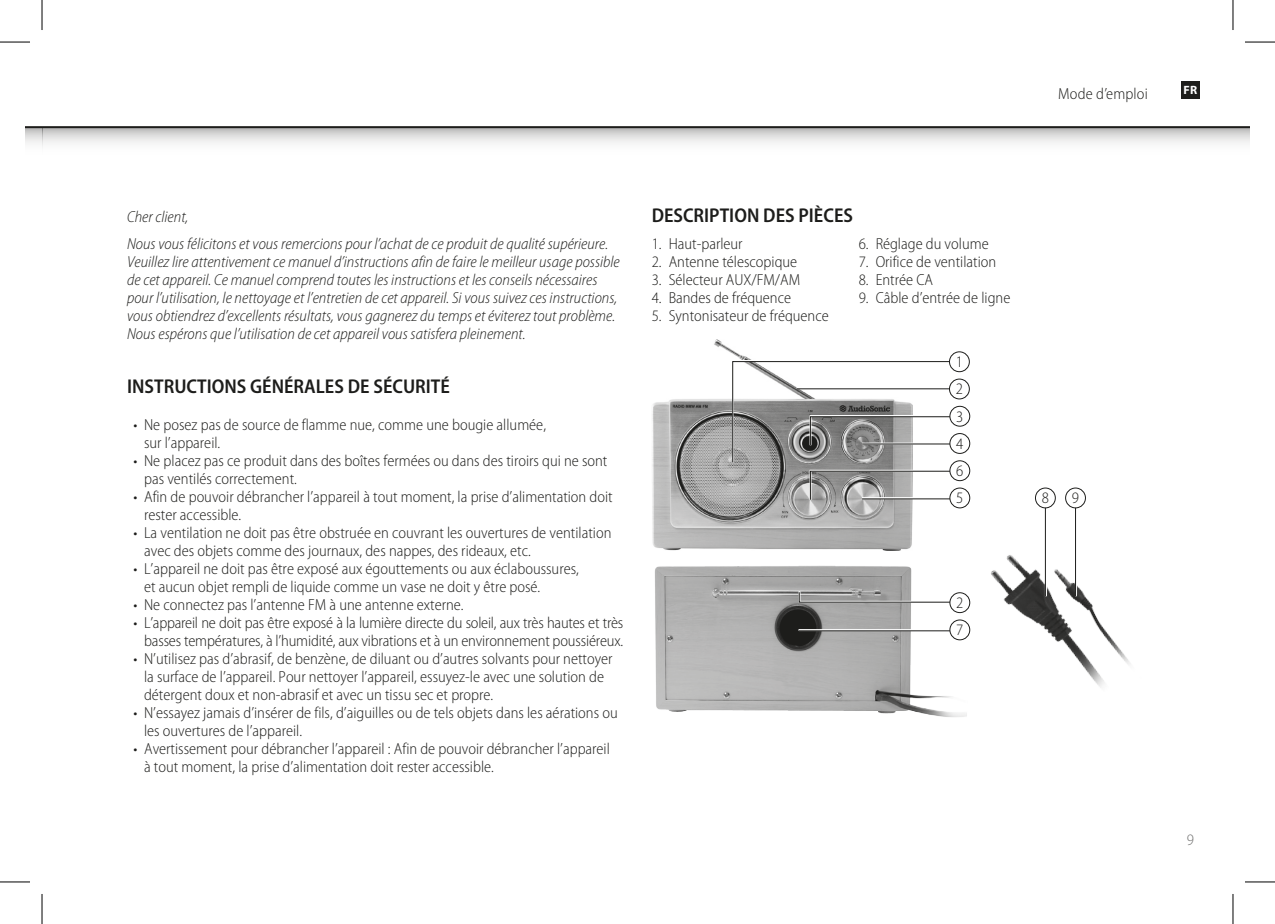
<style>
.page{position:relative;width:1275px;height:924px;background:#fff}
.page>*{position:absolute;margin:0;border:0;box-sizing:border-box;transform-origin:0 0}
.t1{font:600 semi-condensed 20px "Myriad Pro";color:#1d1d1b}
.t2{font:300 semi-condensed 16px/18px "Myriad Pro";color:#1d1d1b}
.t3{font:italic 300 semi-condensed 16px/18px "Myriad Pro";color:#1d1d1b}
.t4{font:300 semi-condensed 16px "Myriad Pro";color:#70706f}
.t5{font:700 12px "Myriad Pro";color:#fff}
</style>
<div class="page">
<img style="left:655px;top:565px;width:315px;height:152px">
<img style="left:652px;top:340px;width:260px;height:210px">
<svg style="left:810px;top:469px;width:103px;height:1px"></svg>
<svg style="left:809px;top:470px;width:145px;height:30px"></svg>
<svg style="left:798px;top:590px;width:157px;height:1px"></svg>
<svg style="left:798px;top:591px;width:157px;height:12px"></svg>
<hr style="left:862px;top:497px;width:93px;height:2px;background:#fff">
<hr style="left:862px;top:498px;width:92px;height:1px;background:#1d1d1b">
<img style="left:970px;top:555px;width:161px;height:133px">
<hr style="left:1044px;top:503px;width:3px;height:93px;background:#fff">
<hr style="left:1045px;top:504px;width:1px;height:92px;background:#1d1d1b">
<hr style="left:1075px;top:503px;width:2px;height:93px;background:#fff">
<hr style="left:1075px;top:504px;width:1px;height:92px;background:#1d1d1b">
<hr style="left:798px;top:628px;width:157px;height:3px;background:#fff">
<hr style="left:798px;top:630px;width:156px;height:1px;background:#1d1d1b">
<svg style="left:731px;top:360px;width:224px;height:103px"></svg>
<hr style="left:796px;top:387px;width:159px;height:2px;background:#fff">
<hr style="left:796px;top:388px;width:158px;height:1px;background:#1d1d1b">
<div style="left:949px;top:351px;width:20px;height:20px;background:#fff;border-radius:50%"></div>
<div style="left:949px;top:351px;width:21px;height:21px;border:1px solid #1d1d1b;border-radius:50%"></div>
<div style="left:949px;top:379px;width:20px;height:20px;background:#fff;border-radius:50%"></div>
<div style="left:949px;top:378px;width:21px;height:21px;border:1px solid #1d1d1b;border-radius:50%"></div>
<div style="left:950px;top:406px;width:19px;height:20px;background:#fff;border-radius:50%"></div>
<div style="left:949px;top:405px;width:21px;height:21px;border:1px solid #1d1d1b;border-radius:50%"></div>
<div style="left:950px;top:460px;width:19px;height:20px;background:#fff;border-radius:50%"></div>
<div style="left:949px;top:460px;width:21px;height:21px;border:1px solid #1d1d1b;border-radius:50%"></div>
<div style="left:950px;top:592px;width:19px;height:20px;background:#fff;border-radius:50%"></div>
<div style="left:949px;top:592px;width:21px;height:20px;border:1px solid #1d1d1b;border-radius:50%"></div>
<div style="left:950px;top:433px;width:19px;height:20px;background:#fff;border-radius:50%"></div>
<div style="left:949px;top:433px;width:21px;height:20px;border:1px solid #1d1d1b;border-radius:50%"></div>
<div style="left:950px;top:488px;width:19px;height:19px;background:#fff;border-radius:50%"></div>
<div style="left:949px;top:487px;width:21px;height:21px;border:1px solid #1d1d1b;border-radius:50%"></div>
<div style="left:1035px;top:488px;width:20px;height:19px;background:#fff;border-radius:50%"></div>
<div style="left:1035px;top:487px;width:20px;height:21px;border:1px solid #1d1d1b;border-radius:50%"></div>
<div style="left:1065px;top:488px;width:20px;height:19px;background:#fff;border-radius:50%"></div>
<div style="left:1065px;top:487px;width:21px;height:21px;border:1px solid #1d1d1b;border-radius:50%"></div>
<div style="left:950px;top:619px;width:19px;height:20px;background:#fff;border-radius:50%"></div>
<div style="left:949px;top:619px;width:21px;height:21px;border:1px solid #1d1d1b;border-radius:50%"></div>
<svg style="left:42px;top:128px;width:1208px;height:19px"></svg>
<svg style="left:25px;top:128px;width:17px;height:15px"></svg>
<hr style="left:42px;top:126px;width:1208px;height:2px;background:#1d1d1b">
<svg style="left:25px;top:126px;width:17px;height:2px"></svg>
<div style="left:1181px;top:81px;width:18px;height:18px;background:#1d1d1b"></div>
<hr style="left:0;top:42px;width:30px;height:1px;background:#000">
<hr style="left:1245px;top:42px;width:30px;height:1px;background:#000">
<hr style="left:0;top:881px;width:30px;height:1px;background:#000">
<hr style="left:1245px;top:881px;width:30px;height:1px;background:#000">
<hr style="left:42px;top:0;width:1px;height:30px;background:#000">
<hr style="left:42px;top:893px;width:1px;height:30px;background:#000">
<hr style="left:1232px;top:0;width:1px;height:30px;background:#000">
<hr style="left:1232px;top:893px;width:1px;height:30px;background:#000">
<p class="t2" style="left:1058px;top:85px;width:91px">Mode d’emploi</p>
<p class="t5" style="left:1183px;top:82px;width:15px">FR</p>
<p class="t3" style="left:127px;top:204px;width:483px;line-height:27px">Cher client,<br>Nous vous félicitons et vous remercions pour l’achat de ce produit de qualité supérieure.</p>
<p class="t3" style="left:127px;top:253px;width:494px">Veuillez lire attentivement ce manuel d’instructions afin de faire le meilleur usage possible de cet appareil. Ce manuel comprend toutes les instructions et les conseils nécessaires pour l’utilisation, le nettoyage et l’entretien de cet appareil. Si vous suivez ces instructions, vous obtiendrez d’excellents résultats, vous gagnerez du temps et éviterez tout problème.<br>Nous espérons que l’utilisation de cet appareil vous satisfera pleinement.</p>
<p class="t1" style="left:127px;top:375px;width:324px">INSTRUCTIONS GÉNÉRALES DE SÉCURITÉ</p>
<p class="t2" style="left:144px;top:415px;width:403px;text-indent:-10px">• Ne posez pas de source de flamme nue, comme une bougie allumée, sur l’appareil.</p>
<p class="t2" style="left:144px;top:451px;width:465px;text-indent:-10px">• Ne placez pas ce produit dans des boîtes fermées ou dans des tiroirs qui ne sont pas ventilés correctement.</p>
<p class="t2" style="left:144px;top:487px;width:470px;text-indent:-10px">• Afin de pouvoir débrancher l’appareil à tout moment, la prise d’alimentation doit rester accessible.</p>
<p class="t2" style="left:144px;top:523px;width:469px;text-indent:-10px">• La ventilation ne doit pas être obstruée en couvrant les ouvertures de ventilation avec des objets comme des journaux, des nappes, des rideaux, etc.</p>
<p class="t2" style="left:144px;top:559px;width:436px;text-indent:-10px">• L’appareil ne doit pas être exposé aux égouttements ou aux éclaboussures, et aucun objet rempli de liquide comme un vase ne doit y être posé.</p>
<p class="t2" style="left:134px;top:595px;width:331px">• Ne connectez pas l’antenne FM à une antenne externe.</p>
<p class="t2" style="left:134px;top:613px;width:491px;text-align:right">• L’appareil ne doit pas être exposé à la lumière directe du soleil, aux très hautes et très basses températures, à l’humidité, aux vibrations et à un environnement poussiéreux.</p>
<p class="t2" style="left:144px;top:649px;width:470px;text-indent:-10px">• N’utilisez pas d’abrasif, de benzène, de diluant ou d’autres solvants pour nettoyer la surface de l’appareil. Pour nettoyer l’appareil, essuyez-le avec une solution de détergent doux et non-abrasif et avec un tissu sec et propre.</p>
<p class="t2" style="left:144px;top:703px;width:475px;text-indent:-10px">• N’essayez jamais d’insérer de fils, d’aiguilles ou de tels objets dans les aérations ou les ouvertures de l’appareil.</p>
<p class="t2" style="left:144px;top:739px;width:467px;text-indent:-10px">• Avertissement pour débrancher l’appareil : Afin de pouvoir débrancher l’appareil à tout moment, la prise d’alimentation doit rester accessible.</p>
<p class="t1" style="left:651px;top:204px;width:203px">DESCRIPTION DES PIÈCES</p>
<p class="t2" style="left:651px;top:235px;width:92px">1. Haut-parleur</p>
<p class="t2" style="left:651px;top:253px;width:147px">2. Antenne télescopique</p>
<p class="t2" style="left:651px;top:271px;width:150px">3. Sélecteur AUX/FM/AM</p>
<p class="t2" style="left:651px;top:289px;width:141px">4. Bandes de fréquence</p>
<p class="t2" style="left:651px;top:307px;width:179px">5. Syntonisateur de fréquence</p>
<p class="t2" style="left:858px;top:235px;width:132px">6. Réglage du volume</p>
<p class="t2" style="left:858px;top:253px;width:139px">7. Orifice de ventilation</p>
<p class="t2" style="left:858px;top:271px;width:76px">8. Entrée CA</p>
<p class="t2" style="left:858px;top:289px;width:153px">9. Câble d’entrée de ligne</p>
<p class="t2" style="left:955px;top:348px;width:9px;line-height:27.2px;text-align:justify">1<br>2<br>3</p>
<p class="t2" style="left:956px;top:434px;width:9px">4</p>
<p class="t2" style="left:956px;top:462px;width:9px">6</p>
<p class="t2" style="left:956px;top:489px;width:9px">5</p>
<p class="t2" style="left:1041px;top:489px;width:9px">8</p>
<p class="t2" style="left:1072px;top:489px;width:9px">9</p>
<p class="t2" style="left:956px;top:593px;width:9px">2</p>
<p class="t2" style="left:956px;top:621px;width:9px">7</p>
<p class="t4" style="left:1186px;top:831px;width:9px">9</p>
</div>
